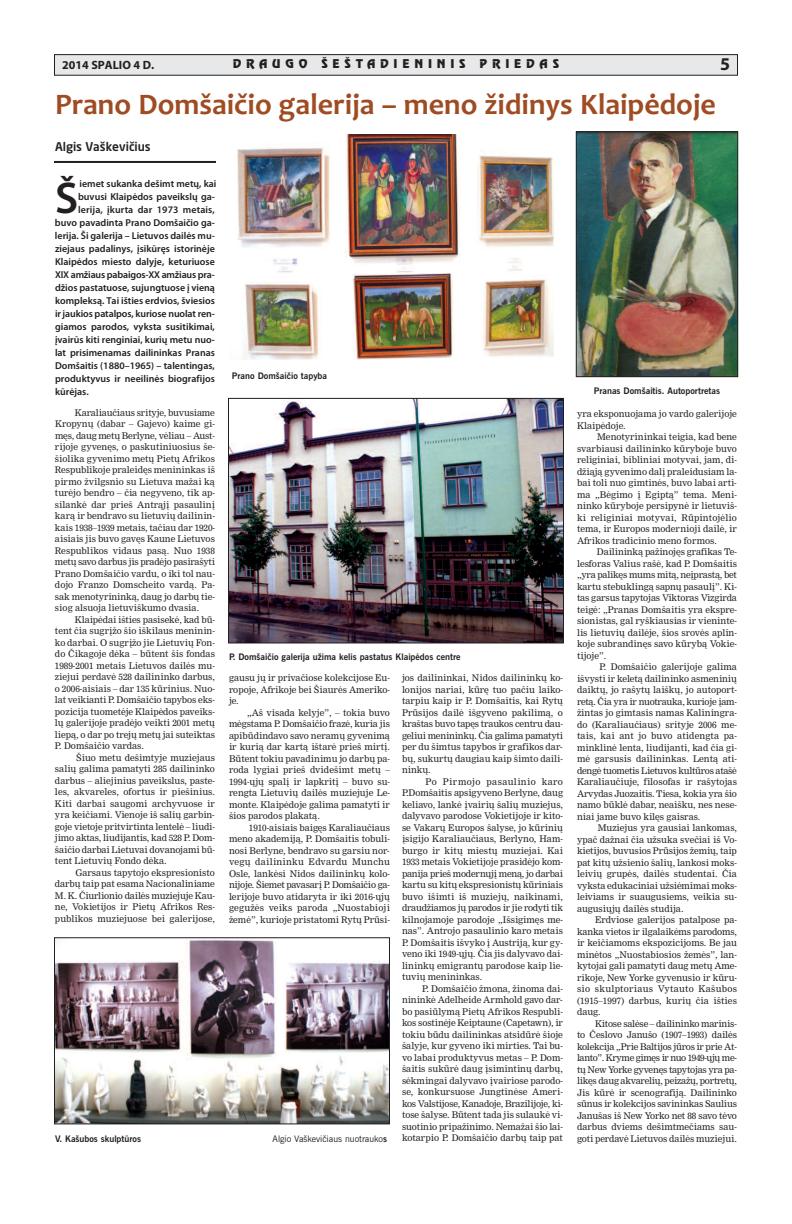
<style>
.page{position:relative;width:792px;height:1224px;background:#fff}
.page>*{position:absolute;margin:0;border:0;box-sizing:border-box;transform-origin:0 0}
.t1{font:600 44.6px "Myriad Pro";color:#231f20}
.t2{font:700 30px "Candara";color:#9f4c23}
.t3{font:700 18px "Myriad Pro";color:#231f20}
.t4{font:12px "Revue CE";letter-spacing:.4em;color:#231f20}
.t5{font:500 12px "Neo Sans Pro";color:#231f20}
.t6{font:700 12px "Myriad Pro";color:#231f20}
.t7{font:600 10px "Myriad Pro";color:#231f20}
.t8{font:9px/11.5px "Nimrod CE";color:#231f20;text-align:justify}
.t9{font:700 9px "News Gothic CE";color:#231f20}
.t10{font:9px "News Gothic CE";color:#231f20}
.s1{font-weight:700}
</style>
<div class="page">
<div style="left:54px;top:55px;width:683px;height:20px;background:#e7e8e9"></div>
<div style="left:54px;top:54px;width:684px;height:22px;border:1px solid #231f20"></div>
<hr style="left:54px;top:161px;width:162px;height:2px;background:#231f20">
<img style="left:56px;top:939px;width:332px;height:183px">
<div style="left:54px;top:937px;width:336px;height:187px;border:1px solid #231f20"></div>
<img style="left:237px;top:135px;width:316px;height:224px">
<img style="left:230px;top:400px;width:332px;height:241px">
<div style="left:228px;top:398px;width:336px;height:245px;border:1px solid #231f20"></div>
<img style="left:578px;top:134px;width:158px;height:241px">
<div style="left:576px;top:132px;width:162px;height:245px;border:1px solid #231f20"></div>
<h3 class="t6" style="left:62px;top:60px;width:94px">2014 SPALIO 4 D.</h3>
<h3 class="t4" style="left:233px;top:59px;width:328px">DRAUGO ŠEŠTADIENINIS PRIEDAS</h3>
<h3 class="t3" style="left:720px;top:57px;width:11px">5</h3>
<h2 class="t2" style="left:55px;top:86px;width:662px">Prano Domšaičio galerija – meno židinys Klaipėdoje</h2>
<h3 class="t5" style="left:55px;top:142px;width:97px">Algis Vaškevičius</h3>
<h1 class="t1" style="left:55px;top:182px;width:25px">Š</h1>
<p class="t7" style="left:80px;top:180px;width:138px">iemet sukanka dešimt metų, kai</p>
<p class="t7" style="left:78px;top:193px;width:138px">buvusi Klaipėdos paveikslų ga-</p>
<p class="t7" style="left:78px;top:206px;width:138px">lerija, įkurta dar 1973 metais,</p>
<p class="t7" style="left:55px;top:219px;width:161px">buvo pavadinta Prano Domšaičio ga-</p>
<p class="t7" style="left:55px;top:232px;width:161px">lerija. Ši galerija – Lietuvos dailės mu-</p>
<p class="t7" style="left:55px;top:245px;width:161px">ziejaus padalinys, įsikūręs istorinėje</p>
<p class="t7" style="left:55px;top:258px;width:161px">Klaipėdos miesto dalyje, keturiuose</p>
<p class="t7" style="left:55px;top:271px;width:161px">XIX amžiaus pabaigos-XX amžiaus pra-</p>
<p class="t7" style="left:55px;top:284px;width:161px">džios pastatuose, sujungtuose į vieną</p>
<p class="t7" style="left:55px;top:297px;width:161px">kompleksą. Tai išties erdvios, šviesios</p>
<p class="t7" style="left:55px;top:310px;width:161px">ir jaukios patalpos, kuriose nuolat ren-</p>
<p class="t7" style="left:55px;top:323px;width:161px">giamos parodos, vyksta susitikimai,</p>
<p class="t7" style="left:55px;top:336px;width:161px">įvairūs kiti renginiai, kurių metu nuo-</p>
<p class="t7" style="left:55px;top:349px;width:161px">lat prisimenamas dailininkas Pranas</p>
<p class="t7" style="left:55px;top:362px;width:161px">Domšaitis (1880–1965) – talentingas,</p>
<p class="t7" style="left:55px;top:375px;width:161px">produktyvus ir neeilinės biografijos</p>
<p class="t7" style="left:55px;top:388px;width:35px">kūrėjas.</p>
<p class="t8" style="left:55px;top:408px;width:161px;text-indent:20px">Karaliaučiaus srityje, buvusiame Kropynų (dabar – Gajevo) kaime gi&shy;męs, daug metų Berlyne, vėliau – Aust&shy;rijoje gyvenęs, o paskutiniuosius še&shy;šiolika gyvenimo metų Pietų Afrikos Respublikoje praleidęs menininkas iš pirmo žvilgsnio su Lietuva mažai ką turėjo bendro – čia negyveno, tik ap&shy;silankė dar prieš Antrąjį pasaulinį karą ir bendravo su lietuvių dailinin&shy;kais 1938–1939 metais, tačiau dar 1920- aisiais jis buvo gavęs Kaune Lietuvos Respublikos vidaus pasą. Nuo 1938 metų savo darbus jis pradėjo pasirašyti Prano Domšaičio vardu, o iki tol nau&shy;dojo Franzo Domscheito vardą. Pa&shy;sak menotyrininką, daug jo darbų tie&shy;siog alsuoja lietuviškumo dvasia.</p>
<p class="t8" style="left:55px;top:615px;width:161px;text-indent:20px">Klaipėdai išties pasisekė, kad bū&shy;tent čia sugrįžo šio iškilaus meninin&shy;ko darbai. O sugrįžo jie Lietuvių Fon&shy;do Čikagoje dėka – būtent šis fondas 1989-2001 metais Lietuvos dailės mu&shy;ziejui perdavė 528 dailininko darbus, o 2006-aisiais – dar 135 kūrinius. Nuo&shy;lat veikianti P. Domšaičio tapybos eks&shy;pozicija tuometėje Klaipėdos paveiks&shy;lų galerijoje pradėjo veikti 2001 metų liepą, o dar po trejų metų jai suteiktas P. Domšaičio vardas.</p>
<p class="t8" style="left:55px;top:753px;width:161px;text-indent:21px">Šiuo metu dešimtyje muziejaus salių galima pamatyti 285 dailininko darbus – aliejinius paveikslus, paste&shy;les, akvareles, ofortus ir piešinius.<br>Kiti darbai saugomi archyvuose ir yra keičiami. Vienoje iš salių garbin&shy;goje vietoje pritvirtinta lentelė – liudi&shy;jimo aktas, liudijantis, kad 528 P. Dom&shy;šaičio darbai Lietuvai dovanojami bū&shy;tent Lietuvių Fondo dėka.</p>
<p class="t8" style="left:55px;top:868px;width:161px;text-indent:20px">Garsaus tapytojo ekspresionisto darbų taip pat esama Nacionaliniame M. K. Čiurlionio dailės muziejuje Kau&shy;ne, Vokietijos ir Pietų Afrikos Res&shy;publikos muziejuose bei galerijose,</p>
<p class="t9" style="left:232px;top:372px;width:97px">Prano Domšaičio tapyba</p>
<p class="t9" style="left:229px;top:654px;width:233px">P. Domšaičio galerija užima kelis pastatus Klaipėdos centre</p>
<p class="t8" style="left:229px;top:673px;width:162px">gausu jų ir privačiose kolekcijose Eu&shy;ropoje, Afrikoje bei Šiaurės Ameriko&shy;je.</p>
<p class="t8" style="left:229px;top:707px;width:163px;text-indent:18px">„Aš visada kelyje”, – tokia buvo mėgstama P. Domšaičio frazė, kuria jis apibūdindavo savo neramų gyvenimą ir kurią dar kartą ištarė prieš mirtį.<br>Būtent tokiu pavadinimu jo darbų pa&shy;roda lygiai prieš dvidešimt metų – 1994-ųjų spalį ir lapkritį – buvo su&shy;rengta Lietuvių dailės muziejuje Le&shy;monte. Klaipėdoje galima pamatyti ir šios parodos plakatą.</p>
<p class="t8" style="left:229px;top:822px;width:163px;text-indent:20px">1910-aisiais baigęs Karaliaučiaus meno akademiją, P. Domšaitis tobuli&shy;nosi Berlyne, bendravo su garsiu nor&shy;vegų dailininku Edvardu Munchu Osle, lankėsi Nidos dailininkų kolo&shy;nijoje. Šiemet pavasarį P. Domšaičio ga&shy;lerijoje buvo atidaryta ir iki 2016-ųjų gegužės veiks paroda „Nuostabioji žemė”, kurioje pristatomi Rytų Prūsi-</p>
<p class="t8" style="left:402px;top:673px;width:163px">jos dailininkai, Nidos dailininkų ko&shy;lonijos nariai, kūrę tuo pačiu laiko&shy;tarpiu kaip ir P. Domšaitis, kai Rytų Prūsijos dailė išgyveno pakilimą, o kraštas buvo tapęs traukos centru dau&shy;geliui menininkų. Čia galima pamatyti per du šimtus tapybos ir grafikos dar&shy;bų, sukurtų daugiau kaip šimto daili&shy;ninkų.</p>
<p class="t8" style="left:402px;top:776px;width:163px;text-indent:24px">Po Pirmojo pasaulinio karo P.Domšaitis apsigyveno Berlyne, daug keliavo, lankė įvairių šalių muziejus, dalyvavo parodose Vokietijoje ir kito&shy;se Vakarų Europos šalyse, jo kūrinių įsigijo Karaliaučiaus, Berlyno, Ham&shy;burgo ir kitų miestų muziejai. Kai 1933 metais Vokietijoje prasidėjo kom&shy;panija prieš modernųjį meną, jo darbai kartu su kitų ekspresionistų kūriniais buvo išimti iš muziejų, naikinami, draudžiamos jų parodos ir jie rodyti tik kilnojamoje parodoje „Išsigimęs me&shy;nas”. Antrojo pasaulinio karo metais P. Domšaitis išvyko į Austriją, kur gy&shy;veno iki 1949-ųjų. Čia jis dalyvavo dai&shy;lininkų emigrantų parodose kaip lie&shy;tuvių menininkas.</p>
<p class="t8" style="left:402px;top:983px;width:163px;text-indent:20px">P. Domšaičio žmona, žinoma dai&shy;nininkė Adelheide Armhold gavo dar&shy;bo pasiūlymą Pietų Afrikos Respubli&shy;kos sostinėje Keiptaune (Capetawn), ir tokiu būdu dailininkas atsidūrė šioje šalyje, kur gyveno iki mirties. Tai bu&shy;vo labai produktyvus metas – P. Dom&shy;šaitis sukūrė daug įsimintinų darbų, sėkmingai dalyvavo įvairiose parodo&shy;se, konkursuose Jungtinėse Ameri&shy;kos Valstijose, Kanadoje, Brazilijoje, ki&shy;tose šalyse. Būtent tada jis sulaukė vi&shy;suotinio pripažinimo. Nemažai šio lai&shy;kotarpio P. Domšaičio darbų taip pat</p>
<p class="t9" style="left:55px;top:1135px;width:88px">V. Kašubos skulptūros</p>
<p class="t10" style="left:273px;top:1135px;width:116px">Algio Vaškevičiaus nuotrauko<span class="s1">s</span></p>
<p class="t9" style="left:594px;top:387px;width:128px">Pranas Domšaitis. Autoportretas</p>
<p class="t8" style="left:577px;top:409px;width:161px">yra eksponuojama jo vardo galerijoje<br>Klaipėdoje.</p>
<p class="t8" style="left:577px;top:432px;width:161px;text-indent:20px">Menotyrininkai teigia, kad bene svarbiausi dailininko kūryboje buvo religiniai, bibliniai motyvai, jam, di&shy;džiąją gyvenimo dalį praleidusiam la&shy;bai toli nuo gimtinės, buvo labai arti&shy;ma „Bėgimo į Egiptą” tema. Meni&shy;ninko kūryboje persipynė ir lietuviš&shy;ki religiniai motyvai, Rūpintojėlio tema, ir Europos modernioji dailė, ir Afrikos tradicinio meno formos.</p>
<p class="t8" style="left:577px;top:547px;width:161px;text-indent:20px">Dailininką pažinojęs grafikas Te&shy;lesforas Valius rašė, kad P. Domšaitis „yra palikęs mums mitą, neįprastą, bet kartu stebuklingą sapnų pasaulį”. Ki&shy;tas garsus tapytojas Viktoras Vizgirda teigė: „Pranas Domšaitis yra ekspre&shy;sionistas, gal ryškiausias ir vieninte&shy;lis lietuvių dailėje, šios srovės aplin&shy;koje subrandinęs savo kūrybą Vokie&shy;tijoje”.</p>
<p class="t8" style="left:577px;top:662px;width:161px;text-indent:22px">P. Domšaičio galerijoje galima išvysti ir keletą dailininko asmeninių daiktų, jo rašytų laiškų, jo autoport&shy;retą. Čia yra ir nuotrauka, kurioje įam&shy;žintas jo gimtasis namas Kaliningra&shy;do (Karaliaučiaus) srityje 2006 me&shy;tais, kai ant jo buvo atidengta pa&shy;minklinė lenta, liudijanti, kad čia gi&shy;mė garsusis dailininkas. Lentą ati&shy;dengė tuometis Lietuvos kultūros atašė Karaliaučiuje, filosofas ir rašytojas Arvydas Juozaitis. Tiesa, kokia yra šio namo būklė dabar, neaišku, nes nese&shy;niai jame buvo kilęs gaisras.</p>
<p class="t8" style="left:577px;top:823px;width:161px;text-indent:21px">Muziejus yra gausiai lankomas, ypač dažnai čia užsuka svečiai iš Vo&shy;kietijos, buvusios Prūsijos žemių, taip pat kitų užsienio šalių, lankosi moks&shy;leivių grupės, dailės studentai. Čia vyksta edukaciniai užsiėmimai moks&shy;leiviams ir suaugusiems, veikia su&shy;augusiųjų dailės studija.</p>
<p class="t8" style="left:577px;top:915px;width:161px;text-indent:18px">Erdviose galerijos patalpose pa&shy;kanka vietos ir ilgalaikėms parodoms, ir keičiamoms ekspozicijoms. Be jau minėtos „Nuostabiosios žemės”, lan&shy;kytojai gali pamatyti daug metų Ame&shy;rikoje, New Yorke gyvenusio ir kūru&shy;sio skulptoriaus Vytauto Kašubos (1915–1997) darbus, kurių čia išties daug.</p>
<p class="t8" style="left:577px;top:1018px;width:161px;text-indent:18px">Kitose salėse – dailininko marinis&shy;to Česlovo Janušo (1907–1993) dailės kolekcija „Prie Baltijos jūros ir prie At&shy;lanto”. Kryme gimęs ir nuo 1949-ųjų me&shy;tų New Yorke gyvenęs tapytojas yra pa&shy;likęs daug akvarelių, peizažų, portretų, Jis kūrė ir scenografiją. Dailininko sūnus ir kolekcijos savininkas Saulius Janušas iš New Yorko net 88 savo tėvo darbus dviems dešimtmečiams sau&shy;goti perdavė Lietuvos dailės muziejui.</p>
</div>
